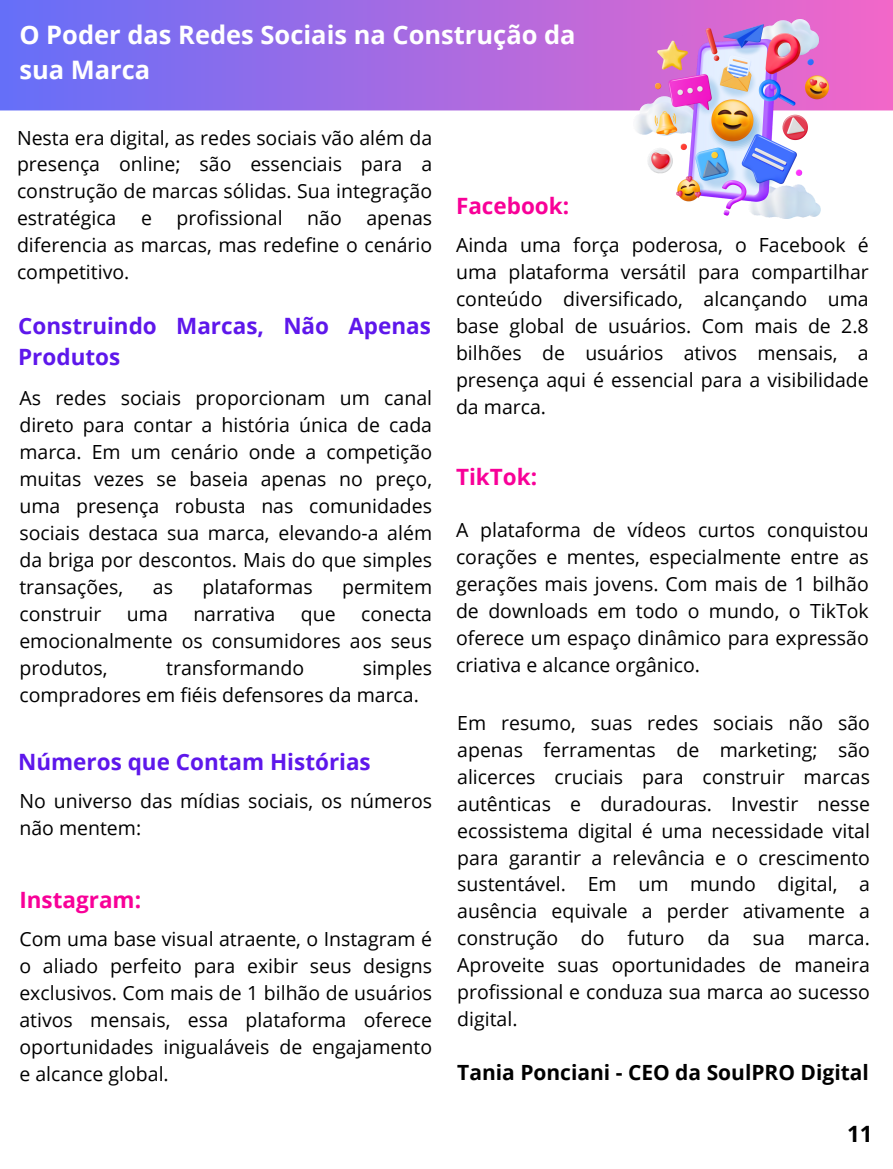
<style>
.page{position:relative;width:893px;height:1169px;background:#fff}
.page>*{position:absolute;margin:0;border:0;box-sizing:border-box;transform-origin:0 0}
.t1{font:700 25.5px/34.8px "Open Sans";color:#fff}
.t2{font:700 22.5px/30.3px "Open Sans";color:#5e17eb}
.t3{font:700 22.5px "Open Sans";color:#f80098}
.t4{font:700 22.5px "Open Sans";color:#000}
.t5{font:700 21px "Open Sans";color:#000}
.t6{font:19.5px/27px "Open Sans";color:#000;text-align:justify}
</style>
<div class="page">
<svg style="left:0;top:0;width:892px;height:110px;background:#a16be3"></svg>
<img style="left:633px;top:20px;width:195px;height:199px">
<p class="t1" style="left:19px;top:17px;width:557px">O Poder das Redes Sociais na Construção da sua Marca</p>
<p class="t6" style="left:17px;top:123px;width:416px">Nesta era digital, as redes sociais vão além da presença online; são essenciais para a construção de marcas sólidas. Sua integração estratégica</p>
<p class="t6" style="left:141px;top:204px;width:12px">e</p>
<p class="t6" style="left:176px;top:204px;width:108px">profissional</p>
<p class="t6" style="left:307px;top:204px;width:36px">não</p>
<p class="t6" style="left:17px;top:204px;width:416px;text-indent:349px">apenas diferencia as marcas, mas redefine o cenário competitivo.</p>
<p class="t2" style="left:18px;top:310px;width:414px">Construindo Marcas, Não Apenas<br>Produtos</p>
<p class="t6" style="left:19px;top:384px;width:414px">As redes sociais proporcionam um canal direto para contar a história única de cada marca. Em um cenário onde a competição muitas vezes se baseia apenas no preço, uma presença robusta nas comunidades sociais destaca sua marca, elevando-a além da briga por descontos. Mais do que simples transações,</p>
<p class="t6" style="left:153px;top:573px;width:22px">as</p>
<p class="t6" style="left:203px;top:573px;width:111px">plataformas</p>
<p class="t6" style="left:342px;top:573px;width:91px">permitem</p>
<p class="t6" style="left:19px;top:600px;width:83px">construir</p>
<p class="t6" style="left:127px;top:600px;width:42px">uma</p>
<p class="t6" style="left:193px;top:600px;width:83px">narrativa</p>
<p class="t6" style="left:301px;top:600px;width:36px">que</p>
<p class="t6" style="left:19px;top:600px;width:414px;text-indent:342px">conecta emocionalmente os consumidores aos seus produtos,</p>
<p class="t6" style="left:166px;top:654px;width:139px">transformando</p>
<p class="t6" style="left:19px;top:654px;width:414px;text-indent:343px">simples compradores em fiéis defensores da marca.</p>
<p class="t2" style="left:18px;top:746px;width:354px">Números que Contam Histórias</p>
<p class="t6" style="left:19px;top:787px;width:414px">No universo das mídias sociais, os números não mentem:</p>
<p class="t3" style="left:19px;top:884px;width:123px">Instagram:</p>
<p class="t6" style="left:19px;top:925px;width:414px">Com uma base visual atraente, o Instagram é o aliado perfeito para exibir seus designs exclusivos. Com mais de 1 bilhão de usuários ativos mensais, essa plataforma oferece oportunidades inigualáveis de engajamento e alcance global.</p>
<p class="t3" style="left:456px;top:190px;width:115px">Facebook:</p>
<p class="t6" style="left:456px;top:231px;width:414px">Ainda uma força poderosa, o Facebook é uma plataforma versátil para compartilhar conteúdo diversificado, alcançando uma base global de usuários. Com mais de 2.8 bilhões de usuários ativos mensais, a presença aqui é essencial para a visibilidade da marca.</p>
<p class="t3" style="left:456px;top:461px;width:83px">TikTok:</p>
<p class="t6" style="left:456px;top:516px;width:414px">A plataforma de vídeos curtos conquistou corações e mentes, especialmente entre as gerações mais jovens. Com mais de 1 bilhão de downloads em todo o mundo, o TikTok oferece um espaço dinâmico para expressão criativa e alcance orgânico.</p>
<p class="t6" style="left:457px;top:708px;width:414px">Em resumo, suas redes sociais não são apenas ferramentas de marketing; são alicerces cruciais para construir marcas autênticas e duradouras. Investir nesse ecossistema digital é uma necessidade vital para garantir a relevância e o crescimento sustentável. Em um mundo digital, a ausência equivale a perder ativamente a construção do futuro da sua marca.<br>Aproveite suas oportunidades de maneira profissional e conduza sua marca ao sucesso digital.</p>
<p class="t5" style="left:457px;top:1057px;width:413px">Tania Ponciani - CEO da SoulPRO Digital</p>
<p class="t4" style="left:847px;top:1118px;width:27px">11</p>
</div>
